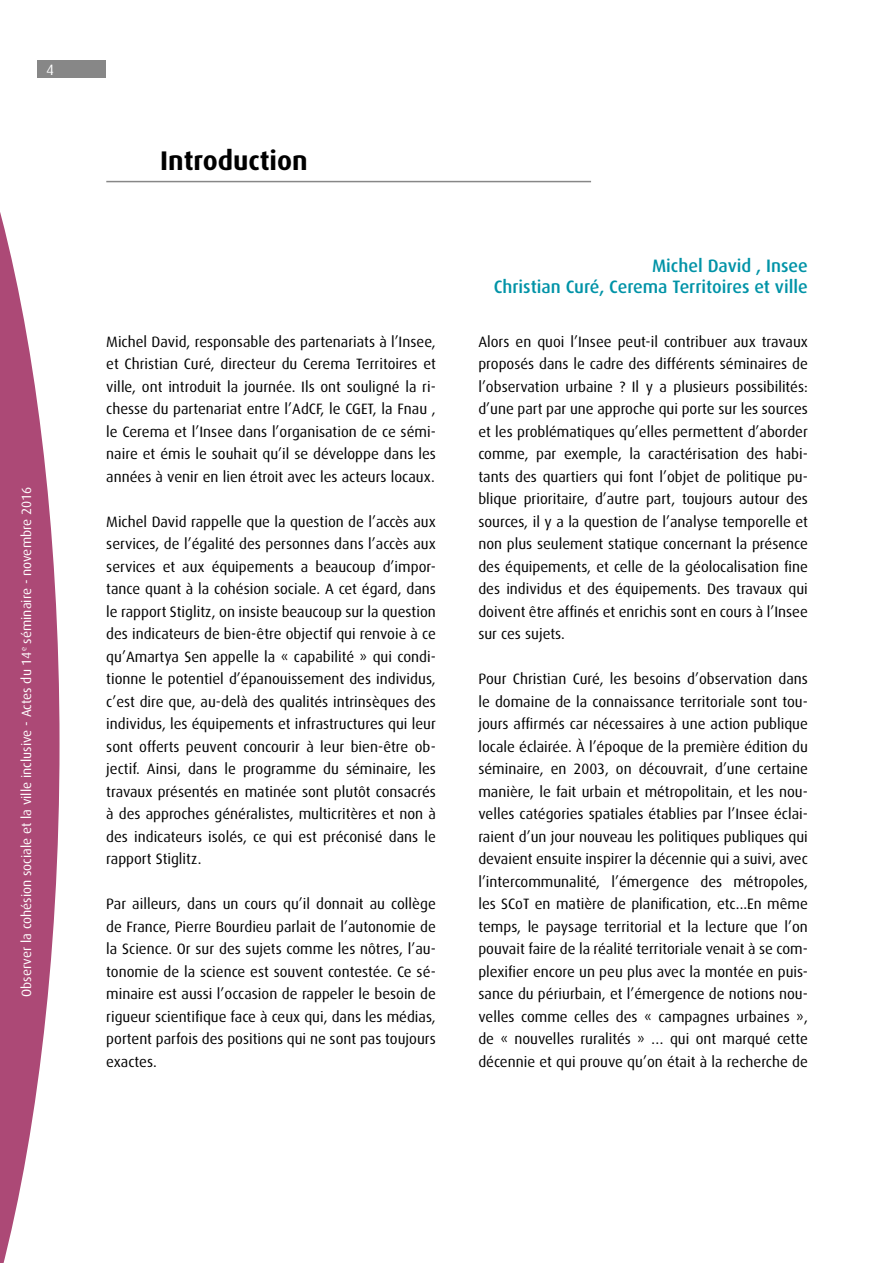
<style>
.page{position:relative;width:893px;height:1263px;background:#fff}
.page>*{position:absolute;margin:0;border:0;box-sizing:border-box;transform-origin:0 0}
.t1{font:700 27px "Dax OT";color:#000}
.t2{font:500 18px/21.6px "Dax OT";color:#0093a7;text-align:right}
.t3{font:15px/22.5px "Dax OT";color:#000;text-align:justify}
.t4{font:15px "Dax OT";color:#fff}
.t5{font:13.5px "Dax OT";color:#fff}
</style>
<div class="page">
<div style="left:38px;top:61px;width:68px;height:17px;background:#878787"></div>
<svg style="left:0;top:60px;width:60px;height:1203px;fill:#ac4976"></svg>
<hr style="left:106px;top:181px;width:485px;height:1px;background:#878787">
<p class="t4" style="left:46px;top:62px;width:9px">4</p>
<p class="t5" style="left:19px;top:997px;width:512px;rotate:-90deg">Observer la cohésion sociale et la ville inclusive - Actes du 14<sup>e</sup> séminaire - novembre 2016</p>
<h1 class="t1" style="left:160px;top:145px;width:149px">Introduction</h1>
<p class="t3" style="left:106px;top:330px;width:331px">Michel David, responsable des partenariats à l’Insee, et Christian Curé, directeur du Cerema Territoires et ville, ont introduit la journée. Ils ont souligné la ri&shy;chesse du partenariat entre l’AdCF, le CGET, la Fnau , le Cerema et l’Insee dans l’organisation de ce sémi&shy;naire et émis le souhait qu’il se développe dans les années à venir en lien étroit avec les acteurs locaux.</p>
<p class="t3" style="left:106px;top:510px;width:331px">Michel David rappelle que la question de l’accès aux services, de l’égalité des personnes dans l’accès aux services et aux équipements a beaucoup d’impor&shy;tance quant à la cohésion sociale. A cet égard, dans le rapport Stiglitz, on insiste beaucoup sur la question des indicateurs de bien-être objectif qui renvoie à ce qu’Amartya Sen appelle la « capabilité » qui condi&shy;tionne le potentiel d’épanouissement des individus, c’est dire que, au-delà des qualités intrinsèques des individus, les équipements et infrastructures qui leur sont offerts peuvent concourir à leur bien-être ob&shy;jectif. Ainsi, dans le programme du séminaire, les travaux présentés en matinée sont plutôt consacrés à des approches généralistes, multicritères et non à des indicateurs isolés, ce qui est préconisé dans le rapport Stiglitz.</p>
<p class="t3" style="left:106px;top:893px;width:331px">Par ailleurs, dans un cours qu’il donnait au collège de France, Pierre Bourdieu parlait de l’autonomie de la Science. Or sur des sujets comme les nôtres, l’au&shy;tonomie de la science est souvent contestée. Ce sé&shy;minaire est aussi l’occasion de rappeler le besoin de rigueur scientifique face à ceux qui, dans les médias, portent parfois des positions qui ne sont pas toujours exactes.</p>
<p class="t2" style="left:494px;top:255px;width:316px">Michel David , Insee<br>Christian Curé, Cerema Territoires et ville</p>
<p class="t3" style="left:478px;top:330px;width:331px">Alors en quoi l’Insee peut-il contribuer aux travaux proposés dans le cadre des différents séminaires de l’observation urbaine ? Il y a plusieurs possibilités: d’une part par une approche qui porte sur les sources et les problématiques qu’elles permettent d’aborder comme, par exemple, la caractérisation des habi&shy;tants des quartiers qui font l’objet de politique pu&shy;blique prioritaire, d’autre part, toujours autour des sources, il y a la question de l’analyse temporelle et non plus seulement statique concernant la présence des équipements, et celle de la géolocalisation fine des individus et des équipements. Des travaux qui doivent être affinés et enrichis sont en cours à l’Insee sur ces sujets.</p>
<p class="t3" style="left:478px;top:668px;width:331px">Pour Christian Curé, les besoins d’observation dans le domaine de la connaissance territoriale sont tou&shy;jours affirmés car nécessaires à une action publique locale éclairée. À l’époque de la première édition du séminaire, en 2003, on découvrait, d’une certaine manière, le fait urbain et métropolitain, et les nou&shy;velles catégories spatiales établies par l’Insee éclai&shy;raient d’un jour nouveau les politiques publiques qui devaient ensuite inspirer la décennie qui a suivi, avec l’intercommunalité, l’émergence des métropoles, les SCoT en matière de planification, etc...En même temps, le paysage territorial et la lecture que l’on pouvait faire de la réalité territoriale venait à se com&shy;plexifier encore un peu plus avec la montée en puis&shy;sance du périurbain, et l’émergence de notions nou&shy;velles comme celles des « campagnes urbaines », de « nouvelles ruralités » … qui ont marqué cette décennie et qui prouve qu’on était à la recherche de</p>
</div>
